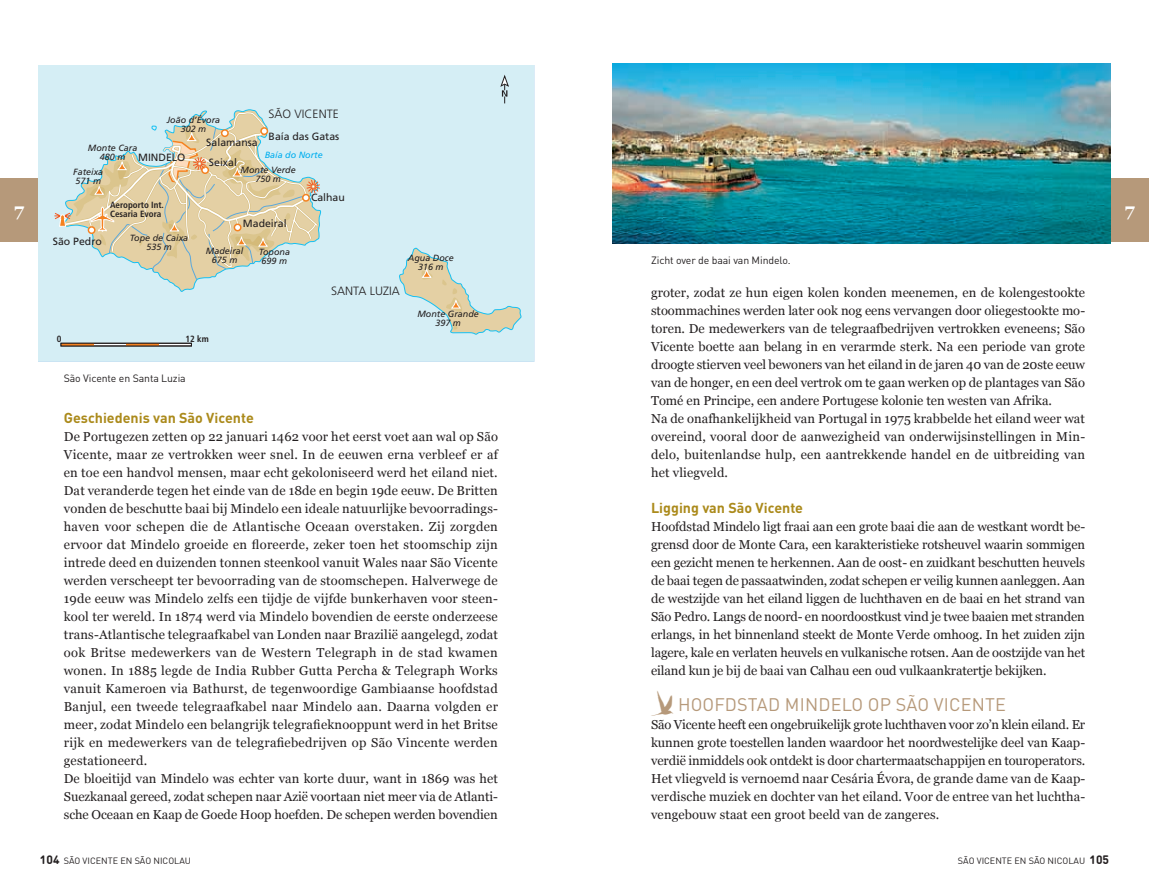
<style>
.page{position:relative;width:1149px;height:893px;background:#fff}
.page>*{position:absolute;margin:0;border:0;box-sizing:border-box;transform-origin:0 0}
.t1{font:18px "DIN Pro";letter-spacing:.01em;color:#b6997a}
.t2{font:700 18px "Georgia";color:#fff}
.t3{font:700 14.25px "DIN Pro";color:#ab8a1b}
.t4{font:12.9px/18px "Georgia";letter-spacing:.015em;color:#231f20}
.t5{font:300 12px "Frutiger";color:#231f20}
.t6{font:700 12px "DIN Round Offc";color:#231f20}
.t7{font:10.5px "Frutiger";color:#231f20}
.t8{font:10.5px "DIN Pro";letter-spacing:-.01em;color:#231f20}
.t9{font:italic 9px/9px "Frutiger";color:#231f20;text-align:center}
.t10{font:9px "DIN Round Offc";color:#231f20}
.t11{font:700 condensed 9px/9px "Frutiger";color:#231f20}
.t12{font:italic 9px "Frutiger";color:#00aeef}
.s1{font-family:"Dominicus";font-size:36px}
.s2{font-weight:700;font-size:12px}
</style>
<div class="page">
<div style="left:1110px;top:179px;width:38px;height:63px;background:#b6997a"></div>
<div style="left:0;top:179px;width:38px;height:63px;background:#b6997a"></div>
<svg style="left:38px;top:65px;width:496px;height:297px;background:#d5e6e3"></svg>
<img style="left:612px;top:64px;width:498px;height:179px">
<p class="t5" style="left:268px;top:108px;width:72px">SÃO VICENTE</p>
<p class="t9" style="left:167px;top:116px;width:55px">João d’Évora<br>302 m</p>
<p class="t7" style="left:268px;top:131px;width:72px">Baía das Gatas</p>
<p class="t7" style="left:206px;top:136px;width:53px">Salamansa</p>
<p class="t9" style="left:88px;top:144px;width:51px">Monte Cara<br>480 m</p>
<p class="t9" style="left:73px;top:168px;width:32px;text-align:left">Fateixa<br>571 m</p>
<p class="t11" style="left:110px;top:200px;width:55px">Aeroporto Int.<br>Cesaria Evora</p>
<p class="t12" style="left:265px;top:150px;width:60px">Baía do Norte</p>
<p class="t7" style="left:138px;top:151px;width:49px">MINDELO</p>
<p class="t7" style="left:209px;top:157px;width:30px">Seixal</p>
<p class="t9" style="left:240px;top:166px;width:57px">Monte Verde<br>750 m</p>
<p class="t7" style="left:311px;top:191px;width:35px">Calhau</p>
<h1 class="t2" style="left:14px;top:200px;width:11px">7</h1>
<h1 class="t2" style="left:1124px;top:200px;width:11px">7</h1>
<p class="t7" style="left:243px;top:218px;width:45px">Madeiral</p>
<p class="t7" style="left:53px;top:235px;width:51px">São Pedro</p>
<p class="t9" style="left:130px;top:233px;width:60px">Tope de Caixa<br>535 m</p>
<p class="t9" style="left:206px;top:247px;width:39px">Madeiral<br>675 m</p>
<p class="t9" style="left:258px;top:248px;width:33px">Topona<br>699 m</p>
<p class="t11" style="left:57px;top:335px;width:6px">0</p>
<p class="t11" style="left:185px;top:335px;width:25px">12 km</p>
<p class="t8" style="left:64px;top:370px;width:123px">São Vicente en Santa Luzia</p>
<p class="t9" style="left:408px;top:253px;width:47px">Agua Doce<br>316 m</p>
<p class="t9" style="left:417px;top:309px;width:63px">Monte Grande<br>397 m</p>
<p class="t5" style="left:331px;top:284px;width:70px">SANTA LUZIA</p>
<p class="t3" style="left:64px;top:406px;width:191px">Geschiedenis van São Vicente</p>
<p class="t4" style="left:64px;top:428px;width:435px">De Portugezen zetten op 22 januari 1462 voor het eerst voet aan wal op São Vicente, maar ze vertrokken weer snel. In de eeuwen erna verbleef er af en toe een handvol mensen, maar echt gekoloniseerd werd het eiland niet.<br>Dat veranderde tegen het einde van de 18de en begin 19de eeuw. De Britten vonden de beschutte baai bij Mindelo een ideale natuurlijke bevoorradings&shy;haven voor schepen die de Atlantische Oceaan overstaken. Zij zorgden ervoor dat Mindelo groeide en floreerde, zeker toen het stoomschip zijn intrede deed en duizenden tonnen steenkool vanuit Wales naar São Vicente werden verscheept ter bevoorrading van de stoomschepen. Halverwege de 19de eeuw was Mindelo zelfs een tijdje de vijfde bunkerhaven voor steen&shy;kool ter wereld. In 1874 werd via Mindelo bovendien de eerste onderzeese trans-Atlantische telegraafkabel van Londen naar Brazilië aangelegd, zodat ook Britse medewerkers van de Western Telegraph in de stad kwamen wonen. In 1885 legde de India Rubber Gutta Percha &amp; Telegraph Works vanuit Kameroen via Bathurst, de tegenwoordige Gambiaanse hoofdstad Banjul, een tweede telegraafkabel naar Mindelo aan. Daarna volgden er meer, zodat Mindelo een belangrijk telegrafieknooppunt werd in het Britse rijk en medewerkers van de telegrafiebedrijven op São Vincente werden gestationeerd.<br>De bloeitijd van Mindelo was echter van korte duur, want in 1869 was het Suezkanaal gereed, zodat schepen naar Azië voortaan niet meer via de Atlanti&shy;sche Oceaan en Kaap de Goede Hoop hoefden. De schepen werden bovendien</p>
<p class="t8" style="left:651px;top:252px;width:141px">Zicht over de baai van Mindelo.</p>
<p class="t4" style="left:651px;top:284px;width:435px">groter, zodat ze hun eigen kolen konden meenemen, en de kolengestookte stoommachines werden later ook nog eens vervangen door oliegestookte mo&shy;toren. De medewerkers van de telegraafbedrijven vertrokken eveneens; São Vicente boette aan belang in en verarmde sterk. Na een periode van grote droogte stierven veel bewoners van het eiland in de jaren 40 van de 20ste eeuw van de honger, en een deel vertrok om te gaan werken op de plantages van São Tomé en Principe, een andere Portugese kolonie ten westen van Afrika.<br>Na de onafhankelijkheid van Portugal in 1975 krabbelde het eiland weer wat overeind, vooral door de aanwezigheid van onderwijsinstellingen in Min&shy;delo, buitenlandse hulp, een aantrekkende handel en de uitbreiding van het vliegveld.</p>
<p class="t3" style="left:651px;top:496px;width:153px">Ligging van São Vicente</p>
<p class="t4" style="left:651px;top:518px;width:435px;text-align:justify">Hoofdstad Mindelo ligt fraai aan een grote baai die aan de westkant wordt be&shy;grensd door de Monte Cara, een karakteristieke rotsheuvel waarin sommigen een gezicht menen te herkennen. Aan de oost- en zuidkant beschutten heuvels de baai tegen de passaatwinden, zodat schepen er veilig kunnen aanleggen. Aan de westzijde van het eiland liggen de luchthaven en de baai en het strand van São Pedro. Langs de noord- en noordoostkust vind je twee baaien met stranden erlangs, in het binnenland steekt de Monte Verde omhoog. In het zuiden zijn lagere, kale en verlaten heuvels en vulkanische rotsen. Aan de oostzijde van het eiland kun je bij de baai van Calhau een oud vulkaankratertje bekijken.</p>
<h1 class="t1" style="left:651px;top:690px;width:356px"><span class="s1">?</span> HOOFDSTAD MINDELO OP SÃO VICENTE</h1>
<p class="t4" style="left:651px;top:716px;width:435px;text-align:justify">São Vicente heeft een ongebruikelijk grote luchthaven voor zo’n klein eiland. Er kunnen grote toestellen landen waardoor het noordwestelijke deel van Kaap&shy;verdië inmiddels ook ontdekt is door chartermaatschappijen en touroperators.<br>Het vliegveld is vernoemd naar Cesária Évora, de grande dame van de Kaap&shy;verdische muziek en dochter van het eiland. Voor de entree van het luchtha&shy;vengebouw staat een groot beeld van de zangeres.</p>
<p class="t10" style="left:40px;top:855px;width:153px"><span class="s2">104</span> SÃO VICENTE EN SÃO NICOLAU</p>
<p class="t6" style="left:1089px;top:852px;width:21px">105</p>
<p class="t10" style="left:957px;top:855px;width:129px">SÃO VICENTE EN SÃO NICOLAU</p>
</div>
